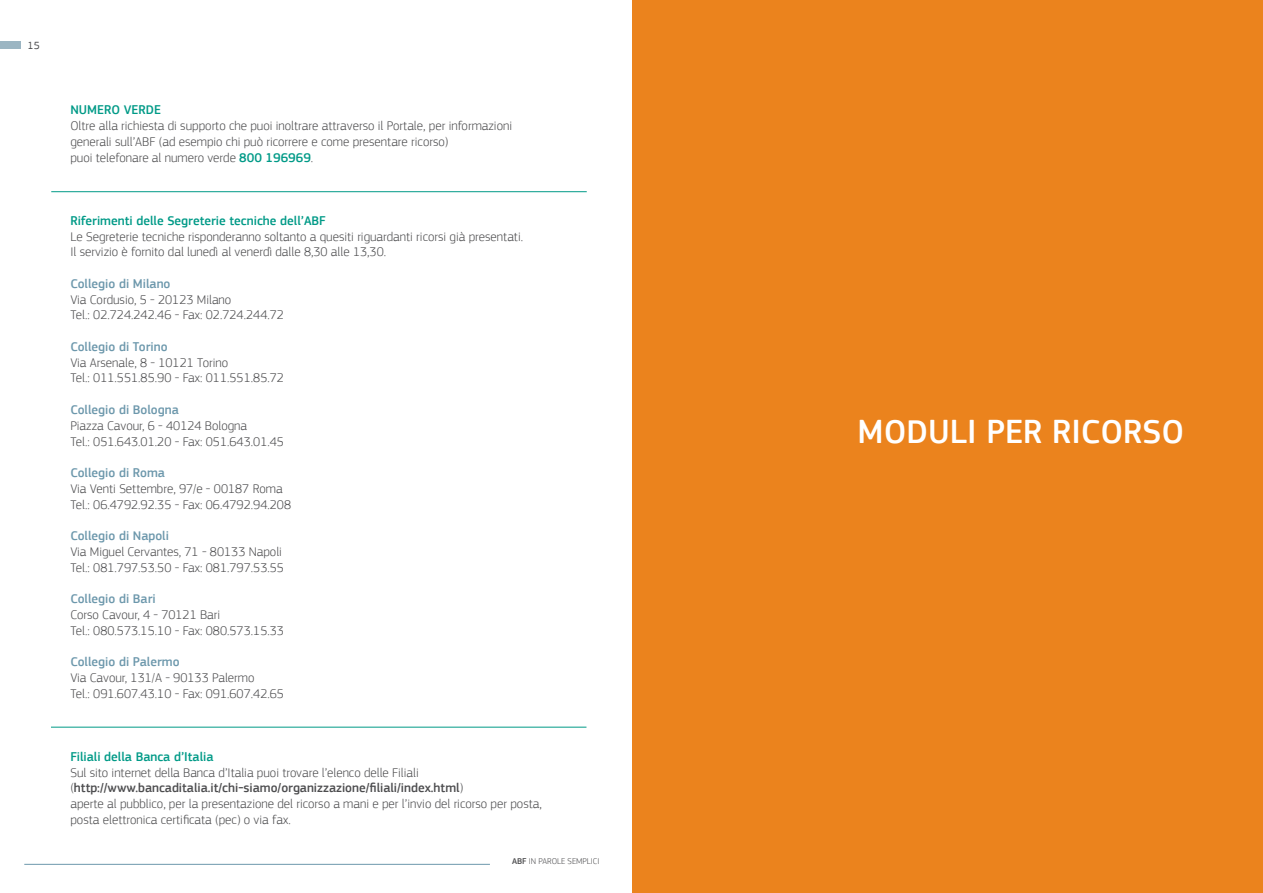
<style>
.page{position:relative;width:1263px;height:893px;background:#fff}
.page>*{position:absolute;margin:0;border:0;box-sizing:border-box;transform-origin:0 0}
.t1{font:500 34.5px "PF Square Sans Pro";color:#fff}
.t2{font:300 13.2px/15.8px "EC Square Sans Pro";color:#4d4d4f}
.t3{font:500 13.2px "EC Square Sans Pro";color:#6d98ac}
.t4{font:500 13.2px "EC Square Sans Pro";color:#009a87}
.t5{font:10.95px "PF Square Sans Pro";color:#4d4d4f}
.t6{font:300 8.7px "EC Square Sans Pro";color:#4d4d4f}
.s1{font-weight:500;color:#009a87}
.s2{font-weight:500}
</style>
<div class="page">
<div style="left:631px;top:0;width:632px;height:893px;background:#eb831d"></div>
<hr style="left:24px;top:864px;width:466px;height:1px;background:#6d98ac">
<hr style="left:51px;top:191px;width:536px;height:1px;background:#009a87">
<hr style="left:51px;top:727px;width:535px;height:1px;background:#009a87">
<div style="left:0;top:42px;width:21px;height:7px;background:#9bb5c2"></div>
<p class="t5" style="left:28px;top:39px;width:14px">15</p>
<p class="t4" style="left:70px;top:102px;width:92px">NUMERO VERDE</p>
<p class="t2" style="left:70px;top:118px;width:443px">Oltre alla richiesta di supporto che puoi inoltrare attraverso il Portale, per informazioni generali sull’ABF (ad esempio chi può ricorrere e come presentare ricorso)<br>puoi telefonare al numero verde <span class="s1">800 196969</span>.</p>
<p class="t4" style="left:70px;top:213px;width:257px">Riferimenti delle Segreterie tecniche dell’ABF</p>
<p class="t2" style="left:70px;top:228px;width:454px">Le Segreterie tecniche risponderanno soltanto a quesiti riguardanti ricorsi già presentati.<br>Il servizio è fornito dal lunedì al venerdì dalle 8,30 alle 13,30.</p>
<p class="t3" style="left:70px;top:276px;width:102px">Collegio di Milano</p>
<p class="t2" style="left:70px;top:291px;width:215px">Via Cordusio, 5 - 20123 Milano<br>Tel.: 02.724.242.46 - Fax: 02.724.244.72</p>
<p class="t3" style="left:70px;top:339px;width:99px">Collegio di Torino</p>
<p class="t2" style="left:70px;top:354px;width:215px">Via Arsenale, 8 - 10121 Torino<br>Tel.: 011.551.85.90 - Fax: 011.551.85.72</p>
<p class="t3" style="left:70px;top:402px;width:110px">Collegio di Bologna</p>
<p class="t2" style="left:70px;top:417px;width:215px">Piazza Cavour, 6 - 40124 Bologna<br>Tel.: 051.643.01.20 - Fax: 051.643.01.45</p>
<p class="t3" style="left:70px;top:465px;width:96px">Collegio di Roma</p>
<p class="t2" style="left:70px;top:480px;width:222px">Via Venti Settembre, 97/e - 00187 Roma<br>Tel.: 06.4792.92.35 - Fax: 06.4792.94.208</p>
<p class="t3" style="left:70px;top:528px;width:100px">Collegio di Napoli</p>
<p class="t2" style="left:70px;top:544px;width:215px">Via Miguel Cervantes, 71 - 80133 Napoli<br>Tel.: 081.797.53.50 - Fax: 081.797.53.55</p>
<p class="t3" style="left:70px;top:591px;width:87px">Collegio di Bari</p>
<p class="t2" style="left:70px;top:607px;width:215px">Corso Cavour, 4 - 70121 Bari<br>Tel.: 080.573.15.10 - Fax: 080.573.15.33</p>
<p class="t3" style="left:70px;top:654px;width:111px">Collegio di Palermo</p>
<p class="t2" style="left:70px;top:670px;width:215px">Via Cavour, 131/A - 90133 Palermo<br>Tel.: 091.607.43.10 - Fax: 091.607.42.65</p>
<p class="t4" style="left:70px;top:749px;width:145px">Filiali della Banca d’Italia</p>
<p class="t2" style="left:70px;top:764px;width:473px">Sul sito internet della Banca d’Italia puoi trovare l’elenco delle Filiali (<span class="s2">http://www.bancaditalia.it/chi-siamo/organizzazione/filiali/index.html</span>)<br>aperte al pubblico, per la presentazione del ricorso a mani e per l’invio del ricorso per posta, posta elettronica certificata (pec) o via fax.</p>
<p class="t6" style="left:512px;top:856px;width:89px"><span class="s2">ABF</span> IN PAROLE SEMPLICI</p>
<h1 class="t1" style="left:857px;top:411px;width:328px">MODULI PER RICORSO</h1>
</div>
